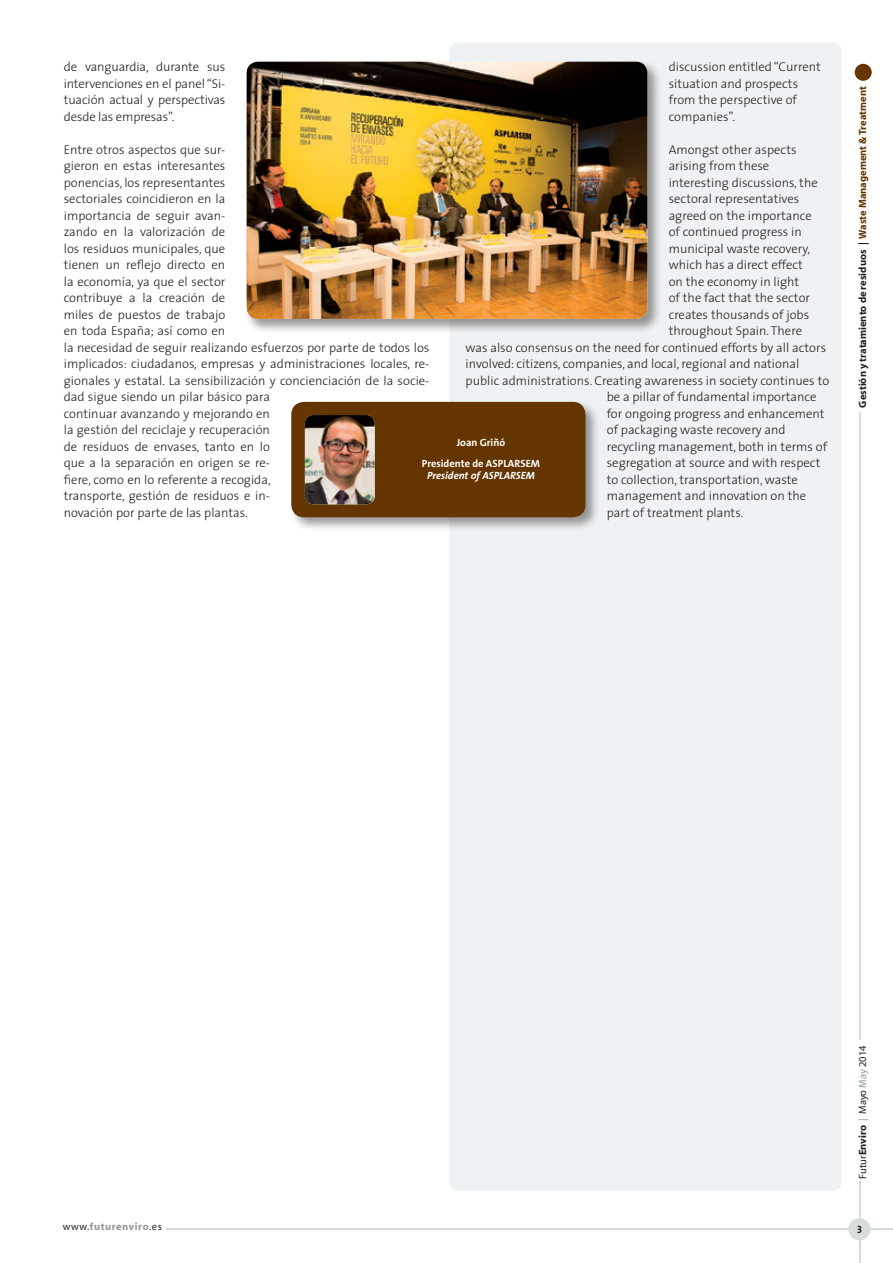
<style>
.page{position:relative;width:893px;height:1263px;background:#fff}
.page>*{position:absolute;margin:0;border:0;box-sizing:border-box;transform-origin:0 0}
.Texto{font:300 12.75px/16.5px "The Sans";color:#231f20;text-align:justify}
.Texto_ingles{font:300 12.75px/16.5px "The Sans";color:#231f20}
.t1{font:700 10.5px "Myriad";color:#231f20}
.t2{font:700 10.5px/12.6px "The Sans";color:#fff;text-align:center}
.t3{font:10.5px "Myriad";color:#231f20}
.t4{font:700 10.5px "Myriad";letter-spacing:.05em;color:#939598}
.t5{font:10.5px "The Sans Bold Caps";color:#231f20}
.s1{font-style:italic}
.s2{color:#653500}
.s3{font-weight:700}
.s4{color:#8b9b92}
.s5{font-weight:400;color:#231f20}
</style>
<div class="page">
<div style="left:449px;top:43px;width:393px;height:1148px;background:#eff2f4;border-radius:9px"></div>
<div style="left:244px;top:59px;width:418px;height:274px;background:#231f20;opacity:.45"></div>
<img style="left:247px;top:62px;width:400px;height:257px">
<div style="left:289px;top:399px;width:311px;height:133px;background:#231f20;opacity:.45"></div>
<div style="left:291px;top:402px;width:294px;height:115px;background:#653500;border-radius:13px"></div>
<img style="left:305px;top:415px;width:70px;height:89px">
<div style="left:855px;top:64px;width:17px;height:17px;background:#653500;border-radius:50%"></div>
<hr style="left:859px;top:412px;width:1px;height:628px;background:#d7ddda">
<hr style="left:166px;top:1228px;width:727px;height:2px;background:#d7ddda">
<hr style="left:859px;top:1181px;width:1px;height:82px;background:#d7ddda">
<div style="left:848px;top:1218px;width:22px;height:22px;background:#d7ddda;border-radius:50%"></div>
<p class="Texto_ingles" style="left:669px;top:58px;width:154px">discussion entitled “Current situation and prospects from the perspective of companies”.</p>
<p class="Texto_ingles" style="left:669px;top:141px;width:129px">Amongst other aspects</p>
<p class="Texto_ingles" style="left:669px;top:157px;width:102px">arising from these</p>
<p class="Texto_ingles" style="left:669px;top:174px;width:151px">interesting discussions, the</p>
<p class="Texto_ingles" style="left:669px;top:190px;width:132px">sectoral representatives</p>
<p class="Texto_ingles" style="left:669px;top:207px;width:145px">agreed on the importance</p>
<p class="Texto_ingles" style="left:669px;top:223px;width:135px">of continued progress in</p>
<p class="Texto_ingles" style="left:669px;top:240px;width:143px">municipal waste recovery,</p>
<p class="Texto_ingles" style="left:669px;top:256px;width:136px">which has a direct effect</p>
<p class="Texto_ingles" style="left:669px;top:273px;width:132px">on the economy in light</p>
<p class="Texto_ingles" style="left:669px;top:289px;width:143px">of the fact that the sector</p>
<p class="Texto_ingles" style="left:669px;top:306px;width:142px">creates thousands of jobs</p>
<p class="Texto_ingles" style="left:669px;top:322px;width:135px">throughout Spain. There</p>
<p class="Texto_ingles" style="left:466px;top:339px;width:362px">was also consensus on the need for continued efforts by all actors</p>
<p class="Texto_ingles" style="left:466px;top:355px;width:335px">involved: citizens, companies, and local, regional and national</p>
<p class="Texto_ingles" style="left:466px;top:372px;width:365px">public administrations. Creating awareness in society continues to</p>
<p class="Texto_ingles" style="left:607px;top:388px;width:211px">be a pillar of fundamental importance</p>
<p class="Texto_ingles" style="left:607px;top:405px;width:219px">for ongoing progress and enhancement</p>
<p class="Texto_ingles" style="left:607px;top:421px;width:180px">of packaging waste recovery and</p>
<p class="Texto_ingles" style="left:607px;top:438px;width:222px">recycling management, both in terms of</p>
<p class="Texto_ingles" style="left:607px;top:454px;width:215px">segregation at source and with respect</p>
<p class="Texto_ingles" style="left:607px;top:471px;width:193px">to collection, transportation, waste</p>
<p class="Texto_ingles" style="left:607px;top:487px;width:201px">management and innovation on the</p>
<p class="Texto_ingles" style="left:607px;top:504px;width:138px">part of treatment plants.</p>
<p class="Texto" style="left:64px;top:58px;width:163px">de vanguardia, durante sus intervenciones en el panel “Si&shy;tuación actual y perspectivas desde las empresas”.</p>
<p class="Texto" style="left:64px;top:141px;width:367px;text-align:left">Entre otros aspectos que sur-<br>gieron en estas interesantes<br>ponencias, los representantes<br>sectoriales coincidieron en la<br>importancia de seguir avan-<br>zando en la valorización de<br>los residuos municipales, que<br>tienen un reflejo directo en<br>la economía, ya que el sector<br>contribuye a la creación de<br>miles de puestos de trabajo<br>en toda España; así como en<br>la necesidad de seguir realizando esfuerzos por parte de todos los implicados: ciudadanos, empresas y administraciones locales, re&shy;gionales y estatal. La sensibilización y concienciación de la socie&shy;dad sigue siendo un pilar básico para<br>continuar avanzando y mejorando en<br>la gestión del reciclaje y recuperación<br>de residuos de envases, tanto en lo<br>que a la separación en origen se re-<br>fiere, como en lo referente a recogida,<br>transporte, gestión de residuos e in-<br>novación por parte de las plantas.</p>
<p class="t2" style="left:457px;top:435px;width:50px">Joan Griñó</p>
<p class="t2" style="left:422px;top:457px;width:120px">Presidente de ASPLARSEM<br><span class="s1">President of ASPLARSEM</span></p>
<p class="t1" style="left:857px;top:408px;width:323px;rotate:-90deg">Gestión y tratamiento de residuos | <span class="s2">Waste Management &amp; Treatment</span></p>
<p class="t3" style="left:857px;top:1178px;width:135px;rotate:-90deg">Futur<span class="s3">Enviro</span> <span class="s4">|</span> Mayo <span class="s4">May</span> 2014</p>
<p class="t4" style="left:63px;top:1221px;width:100px"><span class="s5">www.</span>futurenviro<span class="s5">.es</span></p>
<p class="t5" style="left:857px;top:1220px;width:6px">3</p>
</div>
